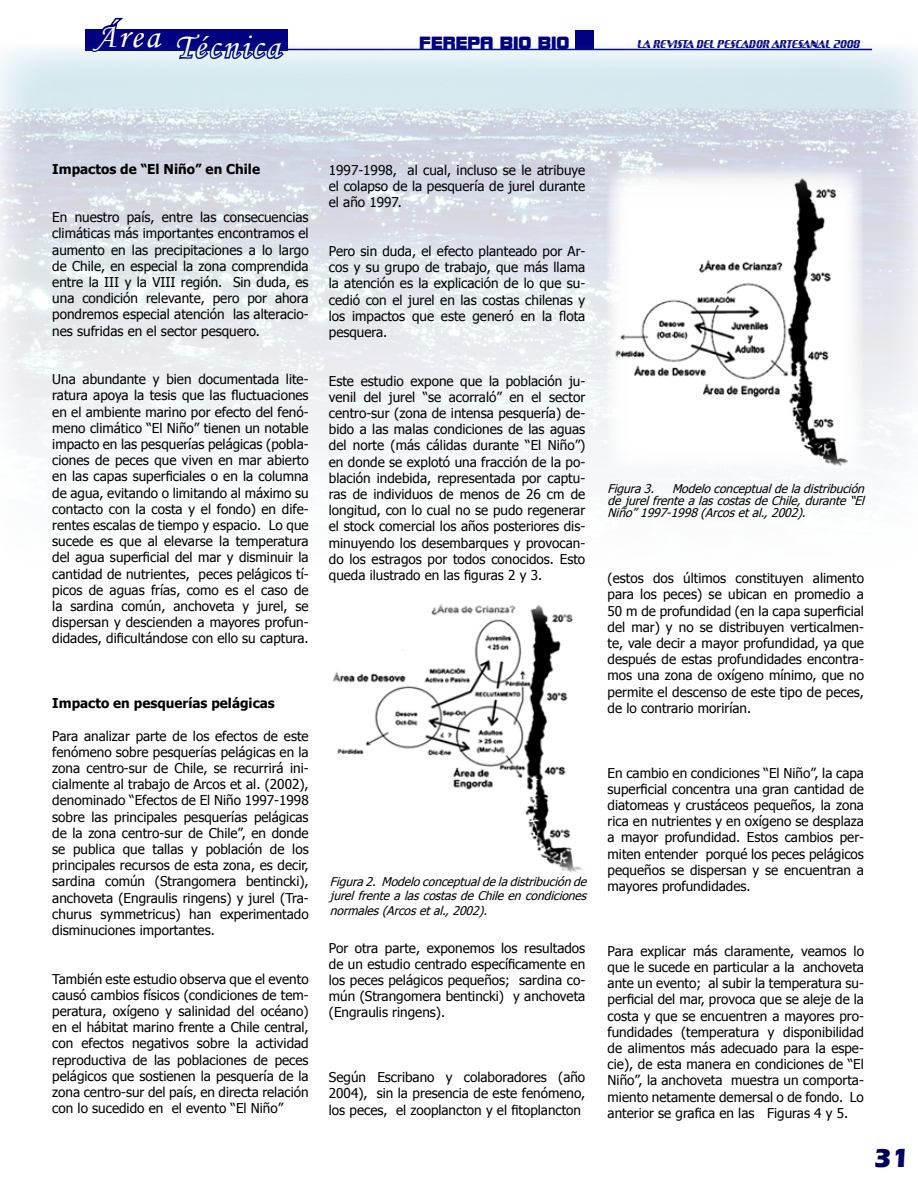
<style>
.page{position:relative;width:918px;height:1188px;background:#fff}
.page>*{position:absolute;margin:0;border:0;box-sizing:border-box;transform-origin:0 0}
.t1{font:34.5px "Monotype Corsiva";letter-spacing:.07em;color:#fff}
.t2{font:700 27px "Eras ITC";color:#00005f}
.t3{font:16.5px "Bolt Bold IT Cby BT";color:#000080}
.t4{font:13.5px/16.2px "Tahoma";color:#000;text-align:justify}
.t5{font:700 13.5px "Tahoma";color:#000}
.t6{font:italic 12px/14.4px "Tahoma";color:#000;text-align:justify}
.t7{font:10.5px "Sandoval";color:#000080}
</style>
<div class="page">
<div style="left:85px;top:29px;width:203px;height:21px;background:#000080"></div>
<div style="left:575px;top:30px;width:19px;height:19px;background:#000080"></div>
<svg style="left:102px;top:17px;width:21px;height:12px"></svg>
<img style="left:0;top:47px;width:918px;height:410px">
<img style="left:333px;top:604px;width:249px;height:269px">
<img style="left:607px;top:163px;width:256px;height:303px">
<h1 class="t1" style="left:94px;top:15px;width:67px">Área</h1>
<h1 class="t1" style="left:174px;top:26px;width:107px">Técnica</h1>
<p class="t3" style="left:419px;top:33px;width:152px">FEREPA BIO BIO</p>
<p class="t7" style="left:638px;top:38px;width:224px">LA REVISTA DEL PESCADOR ARTESANAL 2008</p>
<p class="t5" style="left:52px;top:159px;width:209px">Impactos de “El Niño” en Chile</p>
<p class="t4" style="left:52px;top:209px;width:258px">En nuestro país, entre las consecuencias climáticas más importantes encontramos el aumento en las precipitaciones a lo largo de Chile, en especial la zona comprendida entre la III y la VIII región. Sin duda, es una condición relevante, pero por ahora pondremos especial atención las alteracio&shy;nes sufridas en el sector pesquero.</p>
<p class="t4" style="left:52px;top:371px;width:258px">Una abundante y bien documentada lite&shy;ratura apoya la tesis que las fluctuaciones en el ambiente marino por efecto del fenó&shy;meno climático “El Niño” tienen un notable impacto en las pesquerías pelágicas (pobla&shy;ciones de peces que viven en mar abierto en las capas superficiales o en la columna de agua, evitando o limitando al máximo su contacto con la costa y el fondo) en dife&shy;rentes escalas de tiempo y espacio. Lo que sucede es que al elevarse la temperatura del agua superficial del mar y disminuir la cantidad de nutrientes, peces pelágicos tí&shy;picos de aguas frías, como es el caso de la sardina común, anchoveta y jurel, se dispersan y descienden a mayores profun&shy;didades, dificultándose con ello su captura.</p>
<p class="t5" style="left:52px;top:694px;width:224px">Impacto en pesquerías pelágicas</p>
<p class="t4" style="left:52px;top:727px;width:258px">Para analizar parte de los efectos de este fenómeno sobre pesquerías pelágicas en la zona centro-sur de Chile, se recurrirá ini&shy;cialmente al trabajo de Arcos et al. (2002), denominado “Efectos de El Niño 1997-1998 sobre las principales pesquerías pelágicas de la zona centro-sur de Chile”, en donde se publica que tallas y población de los principales recursos de esta zona, es decir, sardina común (Strangomera bentincki), anchoveta (Engraulis ringens) y jurel (Tra&shy;churus symmetricus) han experimentado disminuciones importantes.</p>
<p class="t4" style="left:52px;top:970px;width:258px">También este estudio observa que el evento causó cambios físicos (condiciones de tem&shy;peratura, oxígeno y salinidad del océano) en el hábitat marino frente a Chile central, con efectos negativos sobre la actividad reproductiva de las poblaciones de peces pelágicos que sostienen la pesquería de la zona centro-sur del país, en directa relación con lo sucedido en el evento “El Niño”</p>
<p class="t4" style="left:329px;top:161px;width:258px">1997-1998, al cual, incluso se le atribuye el colapso de la pesquería de jurel durante el año 1997.</p>
<p class="t4" style="left:329px;top:242px;width:258px">Pero sin duda, el efecto planteado por Ar&shy;cos y su grupo de trabajo, que más llama la atención es la explicación de lo que su&shy;cedió con el jurel en las costas chilenas y los impactos que este generó en la flota pesquera.</p>
<p class="t4" style="left:329px;top:372px;width:258px">Este estudio expone que la población ju&shy;venil del jurel “se acorraló” en el sector centro-sur (zona de intensa pesquería) de&shy;bido a las malas condiciones de las aguas del norte (más cálidas durante “El Niño”) en donde se explotó una fracción de la po&shy;blación indebida, representada por captu&shy;ras de individuos de menos de 26 cm de longitud, con lo cual no se pudo regenerar el stock comercial los años posteriores dis&shy;minuyendo los desembarques y provocan&shy;do los estragos por todos conocidos. Esto queda ilustrado en las figuras 2 y 3.</p>
<p class="t6" style="left:608px;top:482px;width:262px;line-height:12px">Figura3. Modeloconceptualdeladistribución dejurelfrentealascostasdeChile,durante“El Niño”1997-1998(Arcosetal.,2002).</p>
<p class="t4" style="left:608px;top:570px;width:258px">(estos dos últimos constituyen alimento para los peces) se ubican en promedio a 50 m de profundidad (en la capa superficial del mar) y no se distribuyen verticalmen&shy;te, vale decir a mayor profundidad, ya que después de estas profundidades encontra&shy;mos una zona de oxígeno mínimo, que no permite el descenso de este tipo de peces, de lo contrario morirían.</p>
<p class="t6" style="left:330px;top:874px;width:262px">Figura2. Modeloconceptualdeladistribuciónde jurelfrentealascostasdeChileencondiciones normales(Arcosetal.,2002).</p>
<p class="t4" style="left:329px;top:939px;width:258px">Por otra parte, exponemos los resultados de un estudio centrado específicamente en los peces pelágicos pequeños; sardina co&shy;mún (Strangomera bentincki) y anchoveta (Engraulis ringens).</p>
<p class="t4" style="left:329px;top:1069px;width:258px">Según Escribano y colaboradores (año 2004), sin la presencia de este fenómeno, los peces, el zooplancton y el fitoplancton</p>
<p class="t4" style="left:608px;top:764px;width:258px">En cambio en condiciones “El Niño”, la capa superficial concentra una gran cantidad de diatomeas y crustáceos pequeños, la zona rica en nutrientes y en oxígeno se desplaza a mayor profundidad. Estos cambios per&shy;miten entender porqué los peces pelágicos pequeños se dispersan y se encuentran a mayores profundidades.</p>
<p class="t4" style="left:608px;top:942px;width:258px">Para explicar más claramente, veamos lo que le sucede en particular a la anchoveta ante un evento; al subir la temperatura su&shy;perficial del mar, provoca que se aleje de la costa y que se encuentren a mayores pro&shy;fundidades (temperatura y disponibilidad de alimentos más adecuado para la espe&shy;cie), de esta manera en condiciones de “El Niño”, la anchoveta muestra un comporta&shy;miento netamente demersal o de fondo. Lo anterior se grafica en las Figuras 4 y 5.</p>
<h2 class="t2" style="left:874px;top:1142px;width:37px">31</h2>
</div>
